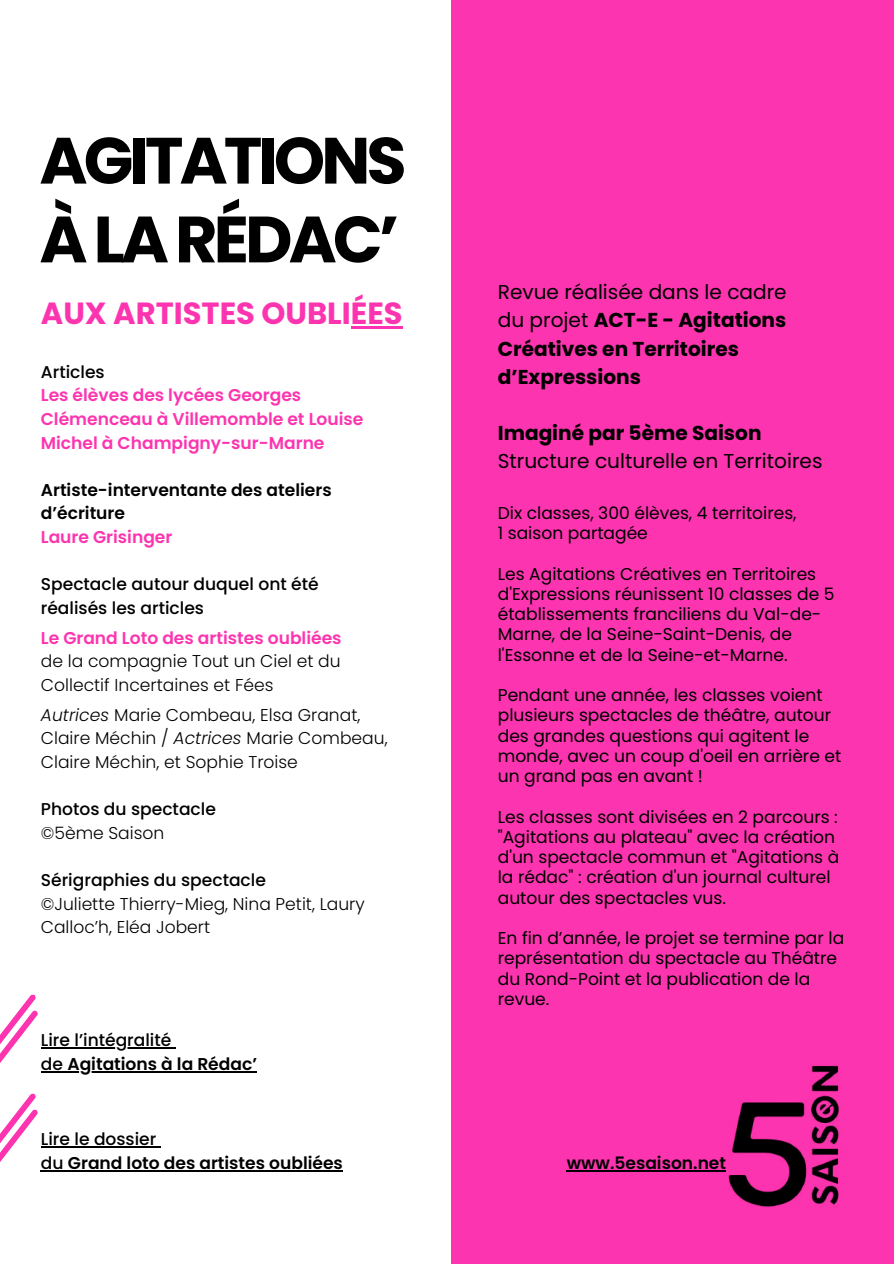
<style>
.page{position:relative;width:894px;height:1264px;background:#fff}
.page>*{position:absolute;margin:0;border:0;box-sizing:border-box;transform-origin:0 0}
.t1{font:700 65.25px/78.8px "Poppins";letter-spacing:-.06em;color:#000}
.t2{font:700 30.6px "Poppins";color:#fd34af}
.t3{font:700 20.1px/28.2px "Poppins";color:#000}
.t4{font:20.1px "Poppins";color:#000}
.t5{font:17.1px/20.2px "Poppins";color:#000}
.t6{font:300 17.1px/23.7px "Poppins";color:#000}
.t7{font:500 17.1px/23.7px "Poppins";color:#000}
.t8{font:600 17.1px/23.7px "Poppins";color:#fd34af}
.t9{font:600 17.1px/23.7px "Poppins";color:#000}
.s1{font-style:italic}
.s2{font-weight:600}
.s3{font-weight:500}
.s4{font-weight:400}
</style>
<div class="page">
<div style="left:452px;top:0;width:441px;height:1263px;background:#fd34af"></div>
<img style="left:716px;top:1065px;width:123px;height:143px">
<hr style="left:351px;top:326px;width:51px;height:3px;background:#fd34af">
<hr style="left:566px;top:1170px;width:160px;height:1px;background:#000">
<hr style="left:41px;top:1047px;width:130px;height:1px;background:#000">
<hr style="left:67px;top:1071px;width:190px;height:1px;background:#000">
<hr style="left:41px;top:1146px;width:115px;height:1px;background:#000">
<hr style="left:68px;top:1170px;width:275px;height:1px;background:#000">
<svg style="left:0;top:994px;width:67px;height:78px"></svg>
<svg style="left:0;top:1093px;width:68px;height:78px"></svg>
<h1 class="t1" style="left:39px;top:121px;width:368px">AGITATIONS<br>ÀLARÉDAC’</h1>
<h2 class="t2" style="left:41px;top:292px;width:363px">AUX ARTISTES OUBLIÉES</h2>
<p class="t7" style="left:41px;top:360px;width:65px">Articles</p>
<p class="t8" style="left:41px;top:383px;width:324px">Les élèves des lycées Georges<br>Clémenceau à Villemomble et Louise<br>Michel à Champigny-sur-Marne</p>
<p class="t9" style="left:41px;top:478px;width:292px">Artiste-interventante des ateliers d’écriture</p>
<p class="t8" style="left:41px;top:525px;width:133px">Laure Grisinger</p>
<p class="t7" style="left:41px;top:572px;width:279px">Spectacle autour duquel ont été réalisés les articles</p>
<p class="t8" style="left:41px;top:625px;width:302px">Le Grand Loto des artistes oubliées</p>
<p class="t6" style="left:41px;top:649px;width:301px">de la compagnie Tout un Ciel et du<br>Collectif Incertaines et Fées</p>
<p class="t6" style="left:41px;top:702px;width:348px"><span class="s1">Autrices</span> Marie Combeau, Elsa Granat,<br>Claire Méchin / <span class="s1">Actrices</span> Marie Combeau,<br>Claire Méchin, et Sophie Troise</p>
<p class="t7" style="left:41px;top:797px;width:176px">Photos du spectacle</p>
<p class="t6" style="left:41px;top:820px;width:125px">©5ème Saison</p>
<p class="t7" style="left:41px;top:868px;width:226px">Sérigraphies du spectacle</p>
<p class="t6" style="left:41px;top:891px;width:325px">©Juliette Thierry-Mieg, Nina Petit, Laury<br>Calloc’h, Eléa Jobert</p>
<p class="t7" style="left:41px;top:1028px;width:218px">Lire l’intégralité<br>de <span class="s2">Agitations à la Rédac’</span></p>
<p class="t9" style="left:41px;top:1127px;width:303px"><span class="s3">Lire le dossier<br>du</span> Grand loto des artistes oubliées</p>
<p class="t3" style="left:497px;top:278px;width:290px"><span class="s4">Revue réalisée dans le cadre du projet</span> ACT-E - Agitations<br>Créatives en Territoires d’Expressions</p>
<p class="t3" style="left:497px;top:419px;width:265px">Imaginé par 5ème Saison</p>
<p class="t4" style="left:497px;top:447px;width:326px">Structure culturelle en Territoires</p>
<p class="t5" style="left:497px;top:502px;width:300px">Dix classes, 300 élèves, 4 territoires,<br>1 saison partagée</p>
<p class="t5" style="left:497px;top:563px;width:338px">Les Agitations Créatives en Territoires d'Expressions réunissent 10 classes de 5 établissements franciliens du Val-de-Marne, de la Seine-Saint-Denis, de l'Essonne et de la Seine-et-Marne.</p>
<p class="t5" style="left:497px;top:685px;width:345px">Pendant une année, les classes voient plusieurs spectacles de théâtre, autour des grandes questions qui agitent le monde, avec un coup d'oeil en arrière et un grand pas en avant !</p>
<p class="t5" style="left:497px;top:806px;width:341px">Les classes sont divisées en 2 parcours : "Agitations au plateau" avec la création d'un spectacle commun et "Agitations à la rédac" : création d'un journal culturel autour des spectacles vus.</p>
<p class="t5" style="left:497px;top:928px;width:348px">En fin d’année, le projet se termine par la représentation du spectacle au Théâtre du Rond-Point et la publication de la revue.</p>
<p class="t9" style="left:566px;top:1151px;width:161px">www.5esaison.net</p>
</div>
